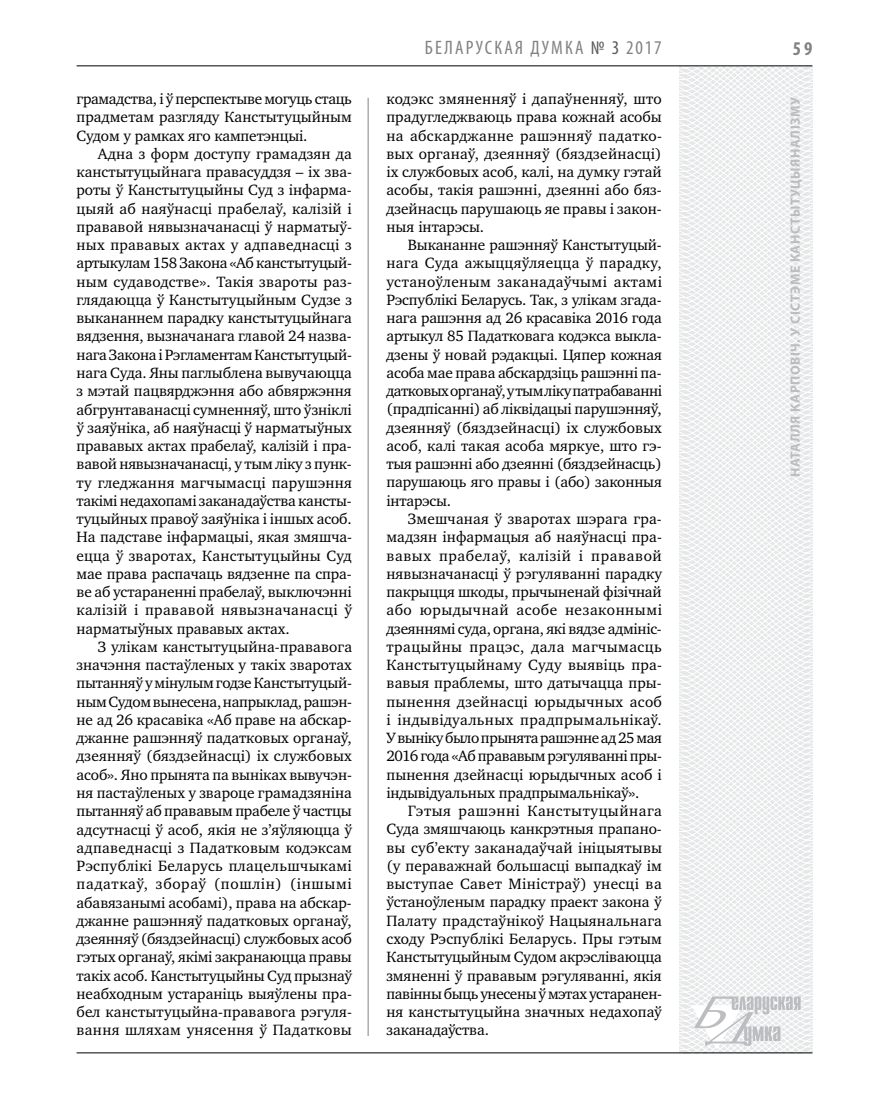
<style>
.page{position:relative;width:872px;height:1106px;background:#fff}
.page>*{position:absolute;margin:0;border:0;box-sizing:border-box;transform-origin:0 0}
.t1{font:condensed 19.5px "Myriad Pro";letter-spacing:.105em;color:#808285}
.t2{font:700 condensed 19.5px "Myriad Pro";color:#808285}
.t3{font:15.3px/18.3px "Charter C";color:#000;text-align:justify}
.t4{font:700 13.5px "Myriad Pro";letter-spacing:.04em;color:#bcbdc0}
.s1{color:#58595b}
</style>
<div class="page">
<hr style="left:368px;top:98px;width:1px;height:938px;background:#808285">
<svg style="left:621px;top:65px;width:192px;height:989px"></svg>
<svg style="left:691px;top:996px;width:109px;height:53px"></svg>
<hr style="left:77px;top:65px;width:735px;height:1px;background:#000">
<hr style="left:77px;top:1052px;width:735px;height:1px;background:#000">
<p class="t3" style="left:77px;top:90px;width:277px">грамадства, і ў перспектыве могуць стаць прадметам разгляду Канстытуцыйным Судом у рамках яго кампетэнцыі.</p>
<p class="t3" style="left:77px;top:145px;width:277px;text-indent:21px">Адна з форм доступу грамадзян да канстытуцыйнага правасуддзя – іх зва&shy;роты ў Канстытуцыйны Суд з інфарма&shy;цыяй аб наяўнасці прабелаў, калізій і прававой нявызначанасці ў нарматыў&shy;ных прававых актах у адпаведнасці з артыкулам 158 Закона «Аб канстытуцый&shy;ным судаводстве». Такія звароты раз&shy;глядаюцца ў Канстытуцыйным Судзе з выкананнем парадку канстытуцыйнага вядзення, вызначанага главой 24 назва&shy;нага Закона і Рэгламентам Канстытуцый&shy;нага Суда. Яны паглыблена вывучаюцца з мэтай пацвярджэння або абвяржэння абгрунтаванасці сумненняў, што ўзніклі ў заяўніка, аб наяўнасці ў нарматыўных прававых актах прабелаў, калізій і пра&shy;вавой нявызначанасці, у тым ліку з пунк&shy;ту гледжання магчымасці парушэння такімі недахопамі заканадаўства кансты&shy;туцыйных правоў заяўніка і іншых асоб.<br>На падставе інфармацыі, якая змяшча&shy;ецца ў зваротах, Канстытуцыйны Суд мае права распачаць вядзенне па спра&shy;ве аб устараненні прабелаў, выключэнні калізій і прававой нявызначанасці ў нарматыўных прававых актах.</p>
<p class="t3" style="left:77px;top:637px;width:277px;text-indent:21px">З улікам канстытуцыйна-прававога значэння пастаўленых у такіх зваротах пытанняў у мінулым годзе Канстытуцый&shy;ным Судом вынесена, напрыклад, рашэн&shy;не ад 26 красавіка «Аб праве на абскар&shy;джанне рашэнняў падатковых органаў, дзеянняў (бяздзейнасці) іх службовых асоб». Яно прынята па выніках вывучэн&shy;ня пастаўленых у звароце грамадзяніна пытанняў аб прававым прабеле ў частцы адсутнасці ў асоб, якія не з’яўляюцца ў адпаведнасці з Падатковым кодэксам Рэспублікі Беларусь плацельшчыкамі падаткаў, збораў (пошлін) (іншымі абавязанымі асобамі), права на абскар&shy;джанне рашэнняў падатковых органаў, дзеянняў (бяздзейнасці) службовых асоб гэтых органаў, якімі закранаюцца правы такіх асоб. Канстытуцыйны Суд прызнаў неабходным устараніць выяўлены пра&shy;бел канстытуцыйна-прававога рэгуля&shy;вання шляхам унясення ў Падатковы</p>
<p class="t1" style="left:425px;top:36px;width:138px">БЕЛАРУСКА Я ДУМКА</p>
<p class="t1" style="left:591px;top:36px;width:72px"><span class="s1">№ 3</span> 2017</p>
<p class="t2" style="left:793px;top:37px;width:21px">59</p>
<p class="t3" style="left:386px;top:90px;width:277px">кодэкс змяненняў і дапаўненняў, што прадугледжваюць права кожнай асобы на абскарджанне рашэнняў падатко&shy;вых органаў, дзеянняў (бяздзейнасці) іх службовых асоб, калі, на думку гэтай асобы, такія рашэнні, дзеянні або бяз&shy;дзейнасць парушаюць яе правы і закон&shy;ныя інтарэсы.</p>
<p class="t3" style="left:386px;top:236px;width:277px;text-indent:21px">Выкананне рашэнняў Канстытуцый&shy;нага Суда ажыццяўляецца ў парадку, устаноўленым заканадаўчымі актамі Рэспублікі Беларусь. Так, з улікам згада&shy;нага рашэння ад 26 красавіка 2016 года артыкул 85 Падатковага кодэкса выкла&shy;дзены ў новай рэдакцыі. Цяпер кожная асоба мае права абскардзіць рашэнні па&shy;датковых органаў, у тым ліку патрабаванні (прадпісанні) аб ліквідацыі парушэнняў, дзеянняў (бяздзейнасці) іх службовых асоб, калі такая асоба мяркуе, што гэ&shy;тыя рашэнні або дзеянні (бяздзейнасць) парушаюць яго правы і (або) законныя інтарэсы.</p>
<p class="t3" style="left:386px;top:510px;width:277px;text-indent:21px">Змешчаная ў зваротах шэрага гра&shy;мадзян інфармацыя аб наяўнасці пра&shy;вавых прабелаў, калізій і прававой нявызначанасці ў рэгуляванні парадку пакрыцця шкоды, прычыненай фізічнай або юрыдычнай асобе незаконнымі дзеяннямі суда, органа, які вядзе адмініс&shy;трацыйны працэс, дала магчымасць Канстытуцыйнаму Суду выявіць пра&shy;вавыя праблемы, што датычацца пры&shy;пынення дзейнасці юрыдычных асоб і індывідуальных прадпрымальнікаў.<br>У выніку было прынята рашэнне ад 25 мая 2016 года «Аб прававым рэгуляванні пры&shy;пынення дзейнасці юрыдычных асоб і індывідуальных прадпрымальнікаў».</p>
<p class="t3" style="left:386px;top:802px;width:277px;text-indent:21px">Гэтыя рашэнні Канстытуцыйнага Суда змяшчаюць канкрэтныя прапано&shy;вы суб’екту заканадаўчай ініцыятывы (у пераважнай большасці выпадкаў ім выступае Савет Міністраў) унесці ва ўстаноўленым парадку праект закона ў Палату прадстаўнікоў Нацыянальнага сходу Рэспублікі Беларусь. Пры гэтым Канстытуцыйным Судом акрэсліваюцца змяненні ў прававым рэгуляванні, якія павінны быць унесены ў мэтах устаранен&shy;ня канстытуцыйна значных недахопаў заканадаўства.</p>
<p class="t4" style="left:786px;top:477px;width:381px;rotate:-90deg">Наталля Карповіч. У сістэме канстытуцыяналізму</p>
</div>
